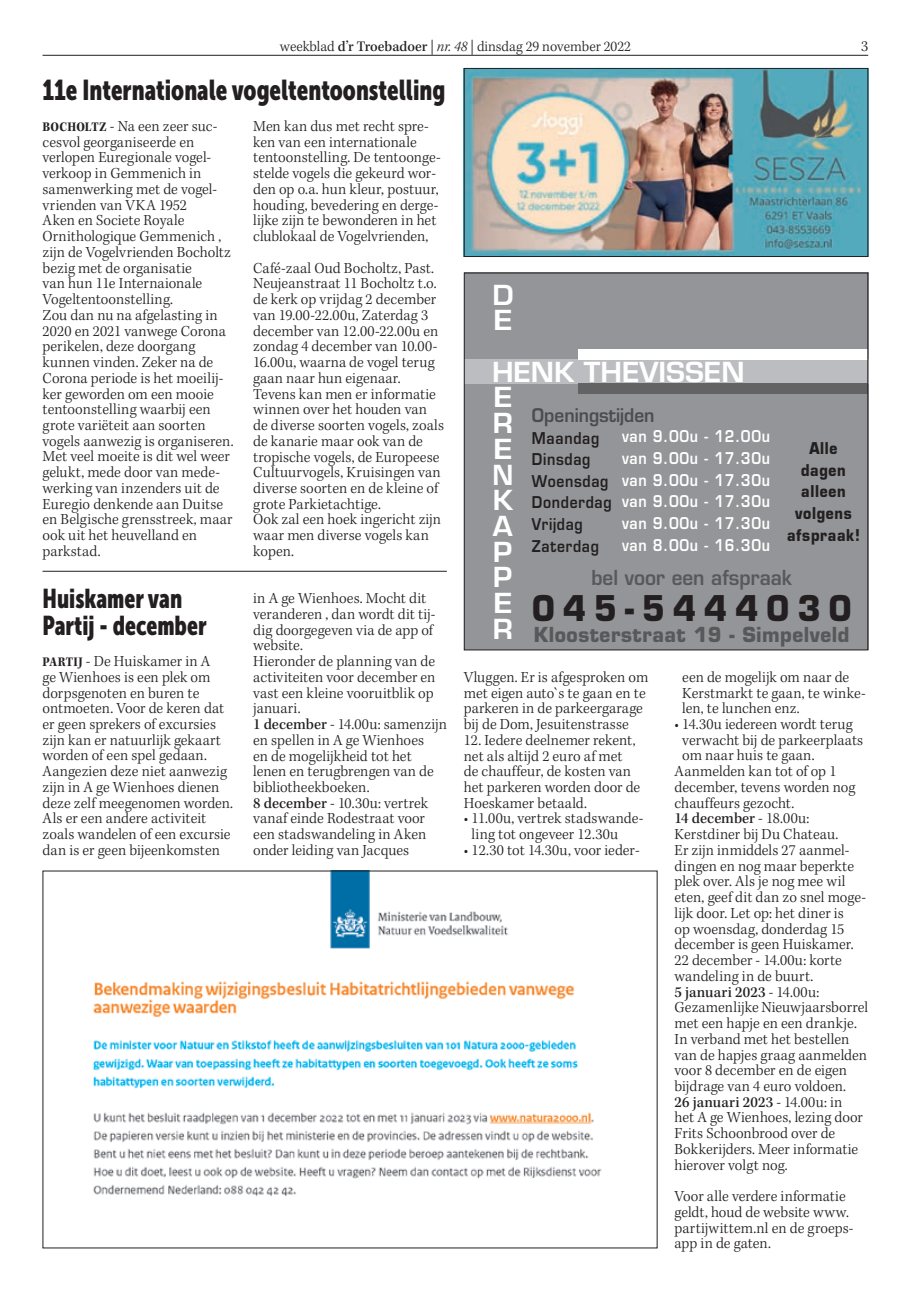
<style>
.page{position:relative;width:915px;height:1293px;background:#fff}
.page>*{position:absolute;margin:0;border:0;box-sizing:border-box;transform-origin:0 0}
.t1{font:700 34.5px "Eurostile";letter-spacing:.24em;color:#231f20;scale:.94 1}
.t2{font:28.5px "Museo Sans Cond 900";color:#231f20;scale:.9 1}
.t3{font:27px/27px "Museo Sans Cond 900";color:#231f20;scale:.9 1}
.t4{font:600 27px/25.7px "Eurostile";color:#fff;scale:1.04 1}
.t5{font:700 20.1px "Eurostile";letter-spacing:.03em;color:#57585a;scale:.94 1}
.t6{font:600 20.1px "Eurostile";color:#57585a;scale:.94 1}
.t7{font:600 18.3px "Eurostile";color:#4b4c4d;scale:.94 1}
.t8{font:600 15.9px/22px "Eurostile";letter-spacing:.05em;color:#fff;text-align:justify;scale:.87 1}
.t9{font:700 15.9px/21.6px "Eurostile";letter-spacing:.05em;color:#231f20;text-align:center;scale:.87 1}
.t10{font:600 15.9px "Eurostile";letter-spacing:.05em;color:#231f20;scale:.87 1}
.t11{font:300 15.75px/15.8px "Kepler Std";color:#231f20}
.t12{font:500 15.75px "Kepler Std";letter-spacing:.01em;color:#231f20}
.t13{font:300 15px "Kepler Std";color:#231f20}
.s1{font-weight:500}
.s2{font-style:italic}
.s3{font-weight:700;font-size:13.5px}
.s4{color:#231f20}
.s5{font-weight:300}
</style>
<div class="page">
<hr style="left:43px;top:55px;width:824px;height:1px;background:#231f20">
<img style="left:93px;top:872px;width:509px;height:324px">
<img style="left:465px;top:70px;width:400px;height:185px">
<div style="left:463px;top:68px;width:404px;height:189px;border:1px solid #231f20"></div>
<hr style="left:43px;top:571px;width:403px;height:1px;background:#231f20">
<div style="left:463px;top:273px;width:404px;height:377px;background:#939598"></div>
<div style="left:463px;top:359px;width:404px;height:25px;background:#bcbdc0"></div>
<div style="left:578px;top:349px;width:289px;height:10px;background:#fff"></div>
<div style="left:578px;top:384px;width:289px;height:10px;background:#636366"></div>
<div style="left:463px;top:273px;width:404px;height:377px;border:1px solid #231f20"></div>
<p class="t13" style="left:280px;top:38px;width:352px">weekblad <span class="s1">d’r Troebadoer</span> | <span class="s2">nr. 48</span> | dinsdag 29 november 2022</p>
<p class="t11" style="left:860px;top:39px;width:9px">3</p>
<h2 class="t2" style="left:43px;top:73px;width:449px">11e Internationale vogeltentoonstelling</h2>
<p class="t11" style="left:253px;top:119px;width:189px">Men kan dus met recht spre&shy;ken van een internationale tentoonstelling. De tentoonge&shy;stelde vogels die gekeurd wor&shy;den op o.a. hun kleur, postuur, houding, bevedering en derge&shy;lijke zijn te bewonderen in het clublokaal de Vogelvrienden,</p>
<p class="t11" style="left:253px;top:260px;width:192px">Café-zaal Oud Bocholtz, Past.<br>Neujeanstraat 11 Bocholtz t.o. de kerk op vrijdag 2 december van 19.00-22.00u, Zaterdag 3 december van 12.00-22.00u en zondag 4 december van 10.00-<br>16.00u, waarna de vogel terug gaan naar hun eigenaar.<br>Tevens kan men er informatie winnen over het houden van de diverse soorten vogels, zoals de kanarie maar ook van de tropische vogels, de Europeese<br>Cultuurvogels, Kruisingen van diverse soorten en de kleine of grote Parkietachtige.<br>Ook zal een hoek ingericht zijn waar men diverse vogels kan kopen.</p>
<p class="t11" style="left:43px;top:119px;width:192px"><span class="s3">BOCHOLTZ</span> - Na een zeer suc&shy;cesvol georganiseerde en verlopen Euregionale vogel&shy;verkoop in Gemmenich in samenwerking met de vogel&shy;vrienden van VKA 1952<br>Aken en Societe Royale<br>Ornithologique Gemmenich , zijn de Vogelvrienden Bocholtz bezig met de organisatie<br>van hun 11e Internaionale<br>Vogeltentoonstelling.<br>Zou dan nu na afgelasting in<br>2020 en 2021 vanwege Corona perikelen, deze doorgang kunnen vinden. Zeker na de<br>Corona periode is het moeilij&shy;ker geworden om een mooie tentoonstelling waarbij een grote variëteit aan soorten vogels aanwezig is organiseren.<br>Met veel moeite is dit wel weer gelukt, mede door van mede&shy;werking van inzenders uit de<br>Euregio denkende aan Duitse en Belgische grensstreek, maar ook uit het heuvelland en parkstad.</p>
<h3 class="t3" style="left:43px;top:584px;width:184px">Huiskamer van<br>Partij - december</h3>
<p class="t11" style="left:43px;top:654px;width:192px"><span class="s3">PARTIJ</span> - De Huiskamer in A<br>ge Wienhoes is een plek om dorpsgenoten en buren te ontmoeten. Voor de keren dat er geen sprekers of excursies zijn kan er natuurlijk gekaart worden of een spel gedaan.<br>Aangezien deze niet aanwezig zijn in A ge Wienhoes dienen deze zelf meegenomen worden.<br>Als er een andere activiteit zoals wandelen of een excursie dan is er geen bijeenkomsten</p>
<p class="t11" style="left:253px;top:591px;width:195px">in A ge Wienhoes. Mocht dit veranderen , dan wordt dit tij&shy;dig doorgegeven via de app of website.<br>Hieronder de planning van de activiteiten voor december en vast een kleine vooruitblik op januari.<br><span class="s1">1 december</span> - 14.00u: samenzijn en spellen in A ge Wienhoes<br>en de mogelijkheid tot het lenen en terugbrengen van de bibliotheekboeken.<br><span class="s1">8 december</span> - 10.30u: vertrek vanaf einde Rodestraat voor een stadswandeling in Aken onder leiding van Jacques</p>
<h3 class="t4" style="left:492px;top:282px;width:22px">D<br>E</h3>
<h3 class="t4" style="left:492px;top:359px;width:244px">HENK THEVISSEN<br>E<br>R<br>E<br>N<br>K<br>A<br>P<br>P<br>E<br>R</h3>
<p class="t7" style="left:531px;top:404px;width:132px">Openingstijden</p>
<p class="t10" style="left:531px;top:428px;width:79px">Maandag</p>
<p class="t8" style="left:621px;top:425px;width:172px">van 9.00u - 12.00u</p>
<p class="t10" style="left:531px;top:449px;width:69px">Dinsdag</p>
<p class="t9" style="left:786px;top:437px;width:85px">Alle dagen alleen volgens afspraak!</p>
<p class="t8" style="left:531px;top:447px;width:275px;text-indent:90px">van 9.00u - 17.30u <span class="s4">Woensdag</span> van 9.00u - 17.30u <span class="s4">Donderdag</span> van 9.00u - 17.30u <span class="s4">Vrijdag</span></p>
<p class="t8" style="left:621px;top:512px;width:172px">van 9.00u - 17.30u</p>
<p class="t10" style="left:531px;top:536px;width:79px">Zaterdag</p>
<p class="t8" style="left:621px;top:533px;width:172px">van 8.00u - 16.30u</p>
<p class="t6" style="left:591px;top:565px;width:215px">bel voor een afspraak</p>
<h1 class="t1" style="left:531px;top:587px;width:342px">045-5444030</h1>
<p class="t5" style="left:534px;top:622px;width:337px">Kloosterstraat 19 - Simpelveld</p>
<p class="t11" style="left:463px;top:669px;width:186px">Vluggen. Er is afgesproken om met eigen auto`s te gaan en te parkeren in de parkeergarage bij de Dom, Jesuitenstrasse</p>
<p class="t11" style="left:463px;top:732px;width:178px">12. Iedere deelnemer rekent, net als altijd 2 euro af met de chauffeur, de kosten van het parkeren worden door de<br>Hoeskamer betaald.</p>
<p class="t11" style="left:471px;top:811px;width:173px;text-indent:-8px">• 11.00u, vertrek stadswande&shy;ling tot ongeveer 12.30u</p>
<p class="t11" style="left:463px;top:843px;width:177px">• 12.30 tot 14.30u, voor ieder-</p>
<p class="t11" style="left:682px;top:669px;width:185px">een de mogelijk om naar de<br>Kerstmarkt te gaan, te winke&shy;len, te lunchen enz.</p>
<p class="t11" style="left:674px;top:717px;width:180px">• 14.30u iedereen wordt terug</p>
<p class="t11" style="left:682px;top:732px;width:182px">verwacht bij de parkeerplaats</p>
<p class="t11" style="left:682px;top:748px;width:134px">om naar huis te gaan.</p>
<p class="t11" style="left:674px;top:764px;width:163px">Aanmelden kan tot of op 1</p>
<p class="t11" style="left:674px;top:780px;width:182px">december, tevens worden nog</p>
<p class="t11" style="left:674px;top:795px;width:121px">chauffeurs gezocht.</p>
<p class="t12" style="left:674px;top:809px;width:136px">14 december <span class="s5">- 18.00u:</span></p>
<p class="t11" style="left:674px;top:827px;width:165px">Kerstdiner bij Du Chateau.</p>
<p class="t11" style="left:674px;top:843px;width:176px">Er zijn inmiddels 27 aanmel-</p>
<p class="t11" style="left:674px;top:858px;width:181px">dingen en nog maar beperkte</p>
<p class="t11" style="left:674px;top:874px;width:172px">plek over. Als je nog mee wil</p>
<p class="t11" style="left:674px;top:890px;width:193px">eten, geef dit dan zo snel moge-</p>
<p class="t11" style="left:674px;top:905px;width:171px">lijk door. Let op: het diner is</p>
<p class="t11" style="left:674px;top:921px;width:171px">op woensdag, donderdag 15</p>
<p class="t11" style="left:674px;top:937px;width:181px">december is geen Huiskamer.</p>
<p class="t11" style="left:674px;top:953px;width:169px">22 december - 14.00u: korte</p>
<p class="t11" style="left:674px;top:968px;width:140px">wandeling in de buurt.</p>
<p class="t12" style="left:674px;top:982px;width:146px">5 januari 2023 <span class="s5">- 14.00u:</span></p>
<p class="t11" style="left:674px;top:1000px;width:195px">Gezamenlijke Nieuwjaarsborrel</p>
<p class="t11" style="left:674px;top:1016px;width:184px">met een hapje en een drankje.</p>
<p class="t11" style="left:674px;top:1031px;width:176px">In verband met het bestellen</p>
<p class="t11" style="left:674px;top:1047px;width:194px">van de hapjes graag aanmelden</p>
<p class="t11" style="left:674px;top:1063px;width:174px">voor 8 december en de eigen</p>
<p class="t11" style="left:674px;top:1079px;width:173px">bijdrage van 4 euro voldoen.</p>
<p class="t12" style="left:674px;top:1093px;width:169px">26 januari 2023 <span class="s5">- 14.00u: in</span></p>
<p class="t11" style="left:674px;top:1110px;width:190px">het A ge Wienhoes, lezing door</p>
<p class="t11" style="left:674px;top:1126px;width:162px">Frits Schoonbrood over de</p>
<p class="t11" style="left:674px;top:1141px;width:185px">Bokkerijders. Meer informatie</p>
<p class="t11" style="left:674px;top:1157px;width:115px">hierover volgt nog.</p>
<p class="t11" style="left:674px;top:1189px;width:180px">Voor alle verdere informatie geldt, houd de website www. partijwittem.nl en de groeps&shy;app in de gaten.</p>
</div>
